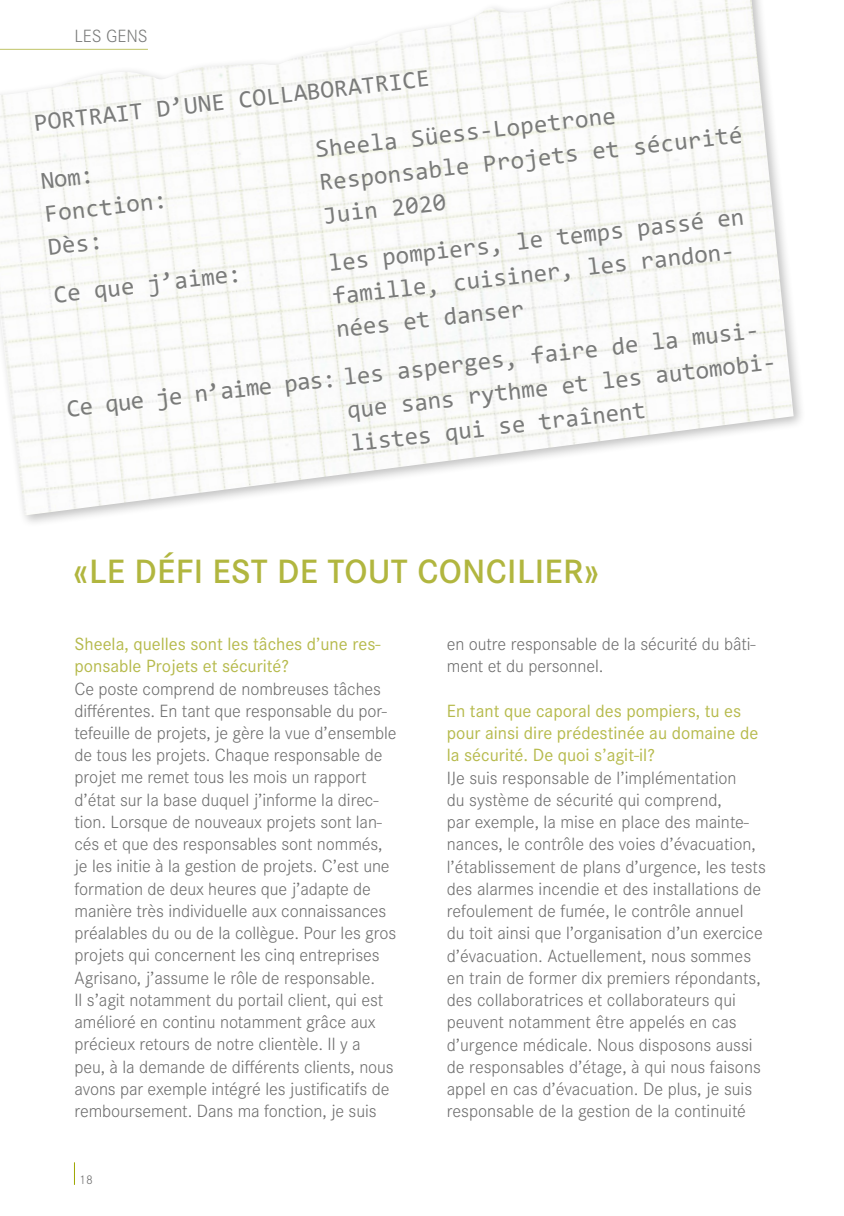
<style>
.page{position:relative;width:844px;height:1216px;background:#fff}
.page>*{position:absolute;margin:0;border:0;box-sizing:border-box;transform-origin:0 0}
.t1{font:600 35px "Corporate S";letter-spacing:.01em;color:#b1b63f}
.t2{font:24.5px/33.6px "Consolas";color:#7a7b7a}
.t3{font:300 18.38px/22.2px "Corporate S";letter-spacing:-.005em;color:#6e6e6e}
.t4{font:18.38px/22.2px "Corporate S";color:#b6ba4c}
.t5{font:300 18.38px "Corporate S";color:#7a7b7a}
.t6{font:300 13.12px "Corporate S";color:#6e6e6e}
</style>
<div class="page">
<svg style="left:74px;top:1162px;width:1px;height:22px"></svg>
<img style="left:0;top:0;width:793px;height:515px">
<p class="t5" style="left:74px;top:26px;width:75px">LES GENS</p>
<h2 class="t2" style="left:32px;top:104px;width:399px;rotate:-6deg">PORTRAIT D’UNE COLLABORATRICE</h2>
<h2 class="t2" style="left:314px;top:131px;width:303px;rotate:-6deg">Sheela Süess-Lopetrone</h2>
<h2 class="t2" style="left:317px;top:163px;width:427px;rotate:-6deg">Responsable Projets et sécurité</h2>
<h2 class="t2" style="left:39px;top:163px;width:55px;rotate:-6deg">Nom:</h2>
<h2 class="t2" style="left:321px;top:198px;width:125px;rotate:-6deg">Juin 2020</h2>
<h2 class="t2" style="left:43px;top:196px;width:125px;rotate:-6deg">Fonction:</h2>
<h2 class="t2" style="left:327px;top:244px;width:419px;rotate:-6deg">les pompiers, le temps passé en famille, cuisiner, les randon&shy;nées et danser</h2>
<h2 class="t2" style="left:47px;top:229px;width:56px;rotate:-6deg">Dès:</h2>
<h2 class="t2" style="left:52px;top:276px;width:190px;rotate:-6deg">Ce que j’aime:</h2>
<h2 class="t2" style="left:342px;top:359px;width:431px;line-height:32.9px;text-indent:-279px;rotate:-6deg">Ce que je n’aime pas: les asperges, faire de la musi&shy;que sans rythme et les automobi&shy;listes qui se traînent</h2>
<h1 class="t1" style="left:73px;top:551px;width:527px">«LE DÉFI EST DE TOUT CONCILIER»</h1>
<p class="t4" style="left:74px;top:633px;width:307px">Sheela, quelles sont les tâches d’une res&shy;ponsable Projets et sécurité?</p>
<p class="t3" style="left:74px;top:677px;width:324px">Ce poste comprend de nombreuses tâches différentes. En tant que responsable du por&shy;tefeuille de projets, je gère la vue d’ensemble de tous les projets. Chaque responsable de projet me remet tous les mois un rapport d’état sur la base duquel j’informe la direc&shy;tion. Lorsque de nouveaux projets sont lan&shy;cés et que des responsables sont nommés, je les initie à la gestion de projets. C’est une formation de deux heures que j’adapte de manière très individuelle aux connaissances préalables du ou de la collègue. Pour les gros projets qui concernent les cinq entreprises Agrisano, j’assume le rôle de responsable.<br>Il s’agit notamment du portail client, qui est amélioré en continu notamment grâce aux précieux retours de notre clientèle. Il y a<br>peu, à la demande de différents clients, nous avons par exemple intégré les justificatifs de remboursement. Dans ma fonction, je suis</p>
<p class="t6" style="left:79px;top:1171px;width:15px">18</p>
<p class="t3" style="left:446px;top:633px;width:310px">en outre responsable de la sécurité du bâti&shy;ment et du personnel.</p>
<p class="t4" style="left:446px;top:699px;width:313px">En tant que caporal des pompiers, tu es pour ainsi dire prédestinée au domaine de la sécurité. De quoi s’agit-il?</p>
<p class="t3" style="left:446px;top:766px;width:320px">IJe suis responsable de l’implémentation<br>du système de sécurité qui comprend,<br>par exemple, la mise en place des mainte&shy;nances, le contrôle des voies d’évacuation, l’établissement de plans d’urgence, les tests des alarmes incendie et des installations de refoulement de fumée, le contrôle annuel du toit ainsi que l’organisation d’un exercice d’évacuation. Actuellement, nous sommes en train de former dix premiers répondants, des collaboratrices et collaborateurs qui peuvent notamment être appelés en cas d’urgence médicale. Nous disposons aussi de responsables d’étage, à qui nous faisons appel en cas d’évacuation. De plus, je suis responsable de la gestion de la continuité</p>
</div>
